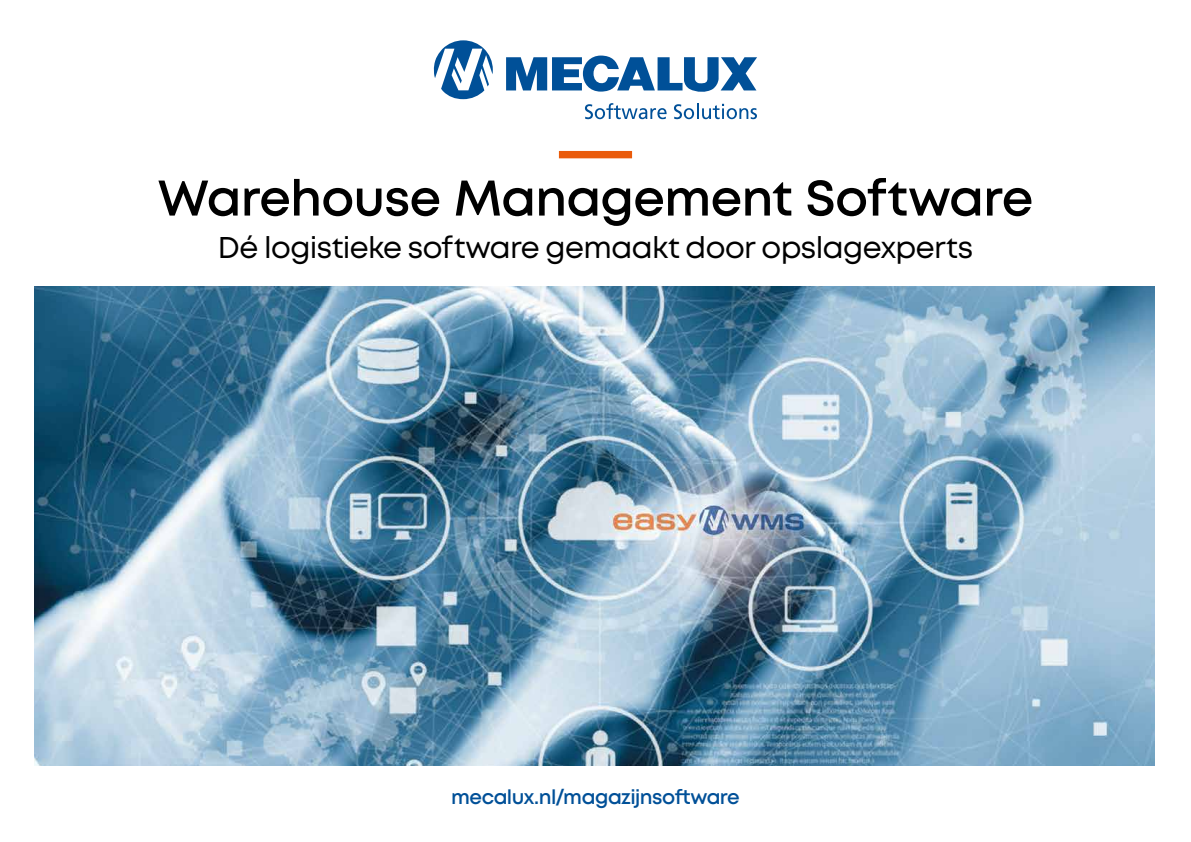
<style>
.page{position:relative;width:1191px;height:842px;background:#fff}
.page>*{position:absolute;margin:0;border:0;box-sizing:border-box;transform-origin:0 0}
.t1{font:600 50px "Mont";letter-spacing:-.015em;color:#000}
.t2{font:30px "Mont";letter-spacing:-.02em;color:#000}
.t3{font:600 20px "Mont";letter-spacing:-.03em;color:#005098}
</style>
<div class="page">
<svg style="left:433px;top:40px;width:60px;height:59px"></svg>
<svg style="left:506px;top:56px;width:251px;height:36px"></svg>
<svg style="left:585px;top:103px;width:81px;height:16px"></svg>
<svg style="left:674px;top:103px;width:83px;height:16px"></svg>
<img style="left:34px;top:286px;width:1120px;height:479px">
<div style="left:559px;top:151px;width:73px;height:7px;background:#ea5b0b"></div>
<h1 class="t1" style="left:157px;top:166px;width:877px">Warehouse Management Software</h1>
<p class="t2" style="left:218px;top:229px;width:756px">Dé logistieke software gemaakt door opslagexperts</p>
<p class="t3" style="left:451px;top:784px;width:290px">mecalux.nl/magazijnsoftware</p>
</div>
